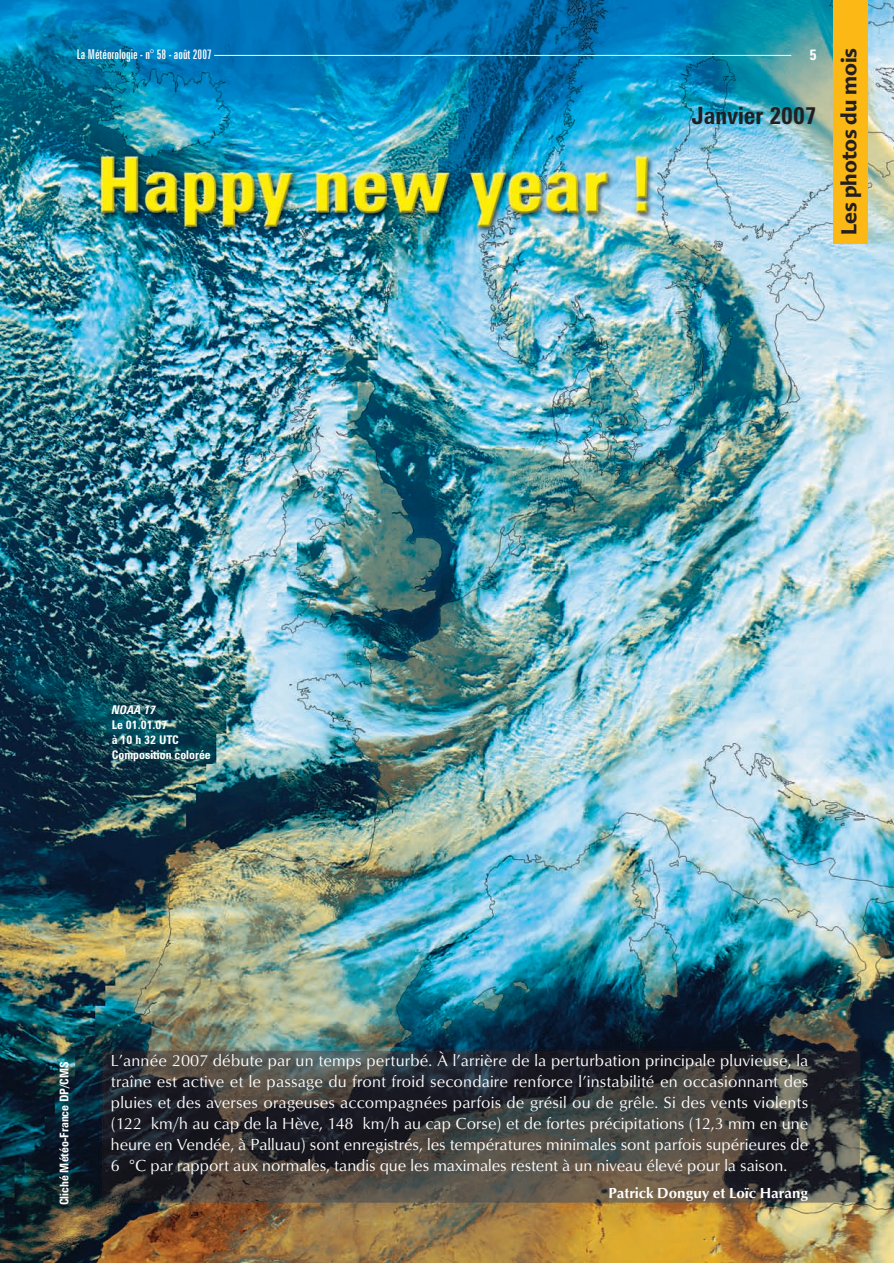
<style>
.page{position:relative;width:894px;height:1263px;background:#fff}
.page>*{position:absolute;margin:0;border:0;box-sizing:border-box;transform-origin:0 0}
.t1{font:700 condensed 24px "Zurich BT";color:#231f20}
.t2{font:700 21px "Advert";color:#231f20}
.t3{font:16.5px/21px "Opus";color:#fff;text-align:justify}
.t4{font:700 15px "Opus";color:#fff}
.t5{font:700 condensed 15px "Zurich BT";color:#fff}
.t6{font:extra-condensed 13.5px "Zurich BT";color:#fff}
.t7{font:700 condensed 12px/15px "Zurich BT";color:#fff}
.t8{font:italic 700 condensed 12px "Zurich BT";color:#fff}
</style>
<div class="page">
<img style="left:0;top:0;width:894px;height:1263px">
<div style="left:834px;top:0;width:34px;height:244px;background:#fcb814"></div>
<hr style="left:214px;top:55px;width:577px;height:1px;background:#fff">
<p class="t6" style="left:77px;top:49px;width:136px">La Météorologie - n° 58 - août 2007</p>
<p class="t5" style="left:809px;top:49px;width:9px">5</p>
<h1 class="t1" style="left:692px;top:107px;width:127px">Janvier 2007</h1>
<p class="t2" style="left:840px;top:235px;width:189px;rotate:-90deg">Les photos du mois</p>
<p class="t8" style="left:112px;top:706px;width:46px">NOAA 17</p>
<p class="t7" style="left:112px;top:719px;width:100px">Le 01.01.07<br>à 10 h 32 UTC<br>Composition colorée</p>
<p class="t7" style="left:58px;top:1205px;width:146px;rotate:-90deg">Cliché Météo-France DP/CMS</p>
<p class="t3" style="left:111px;top:1051px;width:699px">L’année 2007 débute par un temps perturbé. À l’arrière de la perturbation principale pluvieuse, la traîne est active et le passage du front froid secondaire renforce l’instabilité en occasionnant des pluies et des averses orageuses accompagnées parfois de grésil ou de grêle. Si des vents violents (122 km/h au cap de la Hève, 148 km/h au cap Corse) et de fortes précipitations (12,3 mm en une heure en Vendée, à Palluau) sont enregistrés, les températures minimales sont parfois supérieures de 6 °C par rapport aux normales, tandis que les maximales restent à un niveau élevé pour la saison.</p>
<p class="t4" style="left:608px;top:1187px;width:201px">Patrick Donguy et Loïc Harang</p>
</div>
